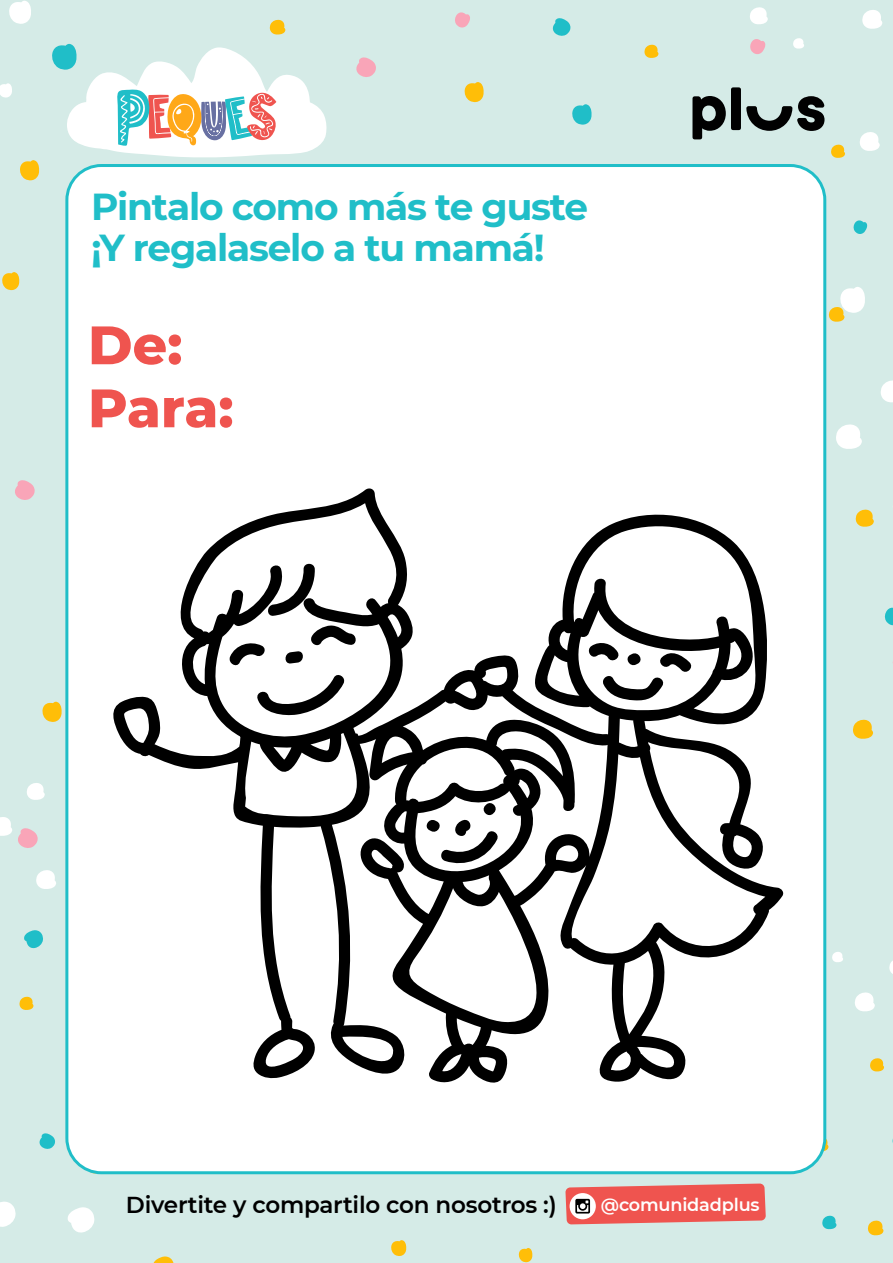
<style>
.page{position:relative;width:893px;height:1263px;background:#d5ebe7}
.page>*{position:absolute;margin:0;border:0;box-sizing:border-box;transform-origin:0 0}
.t1{font:800 54px/63px "Montserrat";letter-spacing:-.005em;color:#ef544f}
.t2{font:700 37.5px/40.3px "Montserrat";letter-spacing:-.03em;color:#20bec8}
.t3{font:600 23.1px "Montserrat";letter-spacing:-.01em;color:#000}
.t4{font:600 17.7px "Montserrat";letter-spacing:-.01em;color:#fff}
</style>
<div class="page">
<svg style="left:692px;top:96px;width:34px;height:43px"></svg>
<div style="left:731px;top:87px;width:10px;height:43px;background:#010101;border-radius:2px"></div>
<svg style="left:746px;top:96px;width:78px;height:35px"></svg>
<svg style="left:42px;top:701px;width:20px;height:21px"></svg>
<svg style="left:20px;top:160px;width:20px;height:20px"></svg>
<svg style="left:15px;top:480px;width:20px;height:20px"></svg>
<svg style="left:39px;top:1133px;width:16px;height:16px"></svg>
<svg style="left:518px;top:1248px;width:15px;height:14px"></svg>
<svg style="left:391px;top:1240px;width:16px;height:16px"></svg>
<svg style="left:552px;top:18px;width:18px;height:18px"></svg>
<svg style="left:356px;top:57px;width:20px;height:20px"></svg>
<svg style="left:572px;top:104px;width:20px;height:21px"></svg>
<svg style="left:2px;top:272px;width:18px;height:18px"></svg>
<svg style="left:464px;top:82px;width:20px;height:20px"></svg>
<svg style="left:9px;top:0;width:22px;height:24px"></svg>
<svg style="left:0;top:83px;width:12px;height:15px"></svg>
<svg style="left:822px;top:1215px;width:15px;height:14px"></svg>
<svg style="left:870px;top:1058px;width:14px;height:14px"></svg>
<svg style="left:826px;top:1136px;width:3px;height:15px"></svg>
<svg style="left:868px;top:1220px;width:16px;height:15px"></svg>
<svg style="left:889px;top:961px;width:4px;height:13px"></svg>
<svg style="left:832px;top:952px;width:11px;height:10px"></svg>
<svg style="left:855px;top:992px;width:20px;height:20px"></svg>
<svg style="left:853px;top:220px;width:14px;height:14px"></svg>
<svg style="left:831px;top:144px;width:14px;height:14px"></svg>
<svg style="left:750px;top:39px;width:15px;height:15px"></svg>
<svg style="left:270px;top:19px;width:16px;height:16px"></svg>
<svg style="left:455px;top:12px;width:15px;height:16px"></svg>
<svg style="left:644px;top:44px;width:15px;height:14px"></svg>
<svg style="left:829px;top:287px;width:36px;height:35px"></svg>
<svg style="left:750px;top:7px;width:18px;height:17px"></svg>
<svg style="left:793px;top:38px;width:11px;height:11px"></svg>
<svg style="left:862px;top:10px;width:21px;height:19px"></svg>
<svg style="left:860px;top:132px;width:20px;height:19px"></svg>
<svg style="left:19px;top:996px;width:15px;height:14px"></svg>
<svg style="left:27px;top:783px;width:18px;height:17px"></svg>
<svg style="left:0;top:817px;width:38px;height:31px"></svg>
<svg style="left:36px;top:870px;width:20px;height:19px"></svg>
<svg style="left:884px;top:607px;width:9px;height:18px"></svg>
<svg style="left:856px;top:509px;width:18px;height:18px"></svg>
<svg style="left:853px;top:719px;width:20px;height:20px"></svg>
<svg style="left:880px;top:380px;width:13px;height:23px"></svg>
<svg style="left:836px;top:424px;width:26px;height:25px"></svg>
<svg style="left:24px;top:930px;width:19px;height:18px"></svg>
<svg style="left:153px;top:1256px;width:21px;height:7px"></svg>
<svg style="left:67px;top:1207px;width:28px;height:26px"></svg>
<svg style="left:0;top:1201px;width:16px;height:26px"></svg>
<div style="left:65px;top:164px;width:761px;height:1010px;background:#fff"></div>
<svg style="left:52px;top:44px;width:275px;height:114px"></svg>
<svg style="left:565px;top:1183px;width:201px;height:41px;background:#e86b66"></svg>
<svg style="left:108px;top:487px;width:677px;height:601px;background:#c8c8c8"></svg>
<p class="t2" style="left:91px;top:185px;width:498px">Pintalo como más te guste ¡Y regalaselo a tu mamá!</p>
<h1 class="t1" style="left:88px;top:311px;width:147px">De:<br>Para:</h1>
<p class="t3" style="left:126px;top:1189px;width:432px">Divertite y compartilo con nosotros :)</p>
<p class="t4" style="left:601px;top:1192px;width:160px">@comunidadplus</p>
</div>
